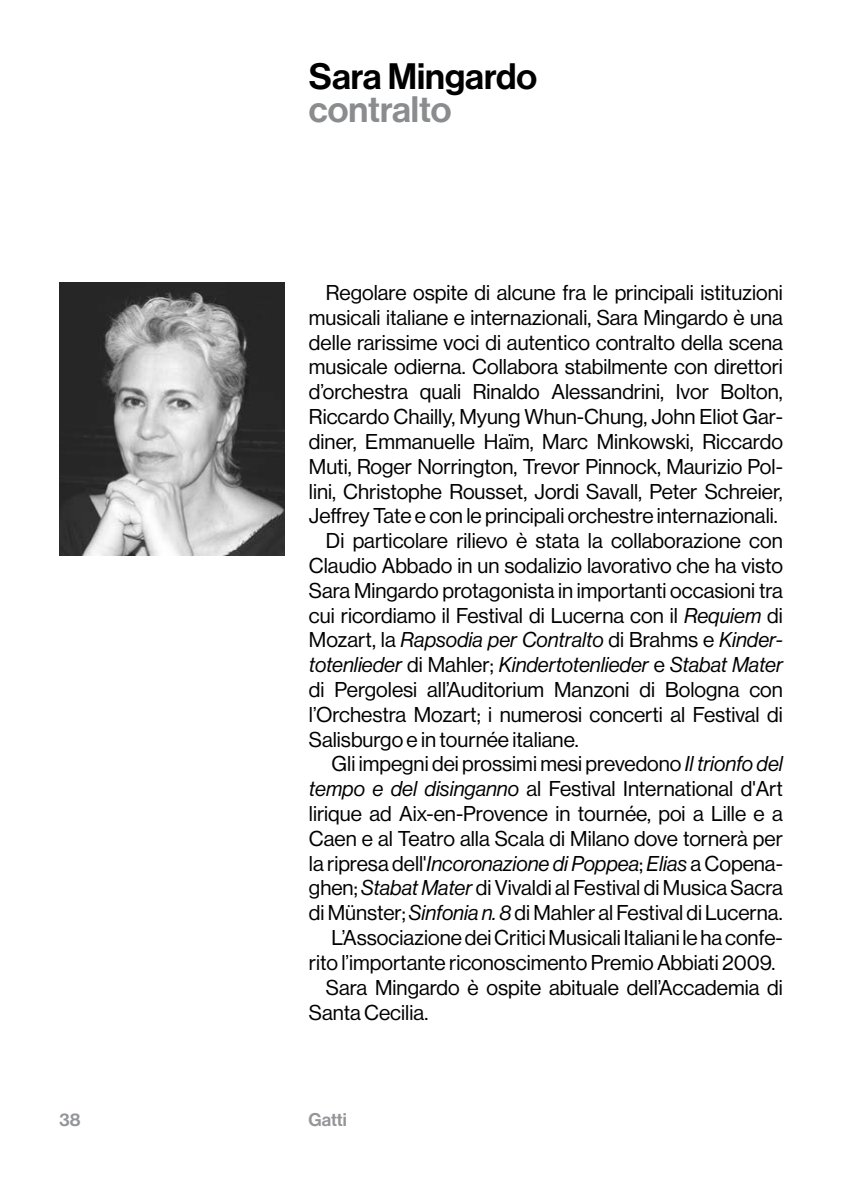
<style>
.page{position:relative;width:851px;height:1191px;background:#fff}
.page>*{position:absolute;margin:0;border:0;box-sizing:border-box;transform-origin:0 0}
.t1{font:500 36px "Haas Grot Disp 65";color:#000}
.t2{font:500 36px "Haas Grot Disp 65";color:#8a8c8e}
.t3{font:21px/24.8px "Haas Grot Disp 55 Roman";color:#000;text-align:justify}
.t4{font:italic 21px/24.8px "Haas Grot Disp 56";color:#000}
.t5{font:500 18px "Haas Grot Disp 65";color:#939598}
.s1{font-family:"Haas Grot Disp 56";font-style:italic}
.s2{font-family:"Haas Grot Disp 55 Roman";font-style:normal}
</style>
<div class="page">
<img style="left:60px;top:283px;width:224px;height:273px">
<h1 class="t1" style="left:309px;top:55px;width:230px">Sara Mingardo</h1>
<h1 class="t2" style="left:309px;top:89px;width:144px">contralto</h1>
<p class="t3" style="left:309px;top:280px;width:475px;text-align:right">Regolare ospite di alcune fra le principali istituzioni musicali italiane e internazionali, Sara Mingardo è una delle rarissime voci di autentico contralto della scena musicale odierna. Collabora stabilmente con direttori d’orchestra quali Rinaldo Alessandrini, Ivor Bolton, Riccardo Chailly, Myung Whun-Chung, John Eliot Gar&shy;diner, Emmanuelle Haïm, Marc Minkowski, Riccardo Muti, Roger Norrington, Trevor Pinnock, Maurizio Pol&shy;lini, Christophe Rousset, Jordi Savall, Peter Schreier, Jeffrey Tate e con le principali orchestre internazionali.<br>Di particolare rilievo è stata la collaborazione con Claudio Abbado in un sodalizio lavorativo che ha visto Sara Mingardo protagonista in importanti occasioni tra cui ricordiamo il Festival di Lucerna con il <span class="s1">Requiem</span> di</p>
<p class="t4" style="left:309px;top:627px;width:475px"><span class="s2">Mozart, la</span> Rapsodia per Contralto <span class="s2">di Brahms e</span> Kinder&shy;totenlieder <span class="s2">di Mahler;</span> Kindertotenlieder <span class="s2">e</span> Stabat Mater</p>
<p class="t3" style="left:309px;top:677px;width:475px">di Pergolesi all’Auditorium Manzoni di Bologna con l’Orchestra Mozart; i numerosi concerti al Festival di Salisburgo e in tournée italiane.</p>
<p class="t3" style="left:309px;top:752px;width:475px;text-indent:23px">Gli impegni dei prossimi mesi prevedono <span class="s1">Il trionfo del tempo e del disinganno</span> al Festival International d'Art lirique ad Aix-en-Provence in tournée, poi a Lille e a Caen e al Teatro alla Scala di Milano dove tornerà per</p>
<p class="t4" style="left:309px;top:851px;width:475px"><span class="s2">la ripresa dell'</span>Incoronazione di Poppea<span class="s2">;</span> Elias <span class="s2">a Copena-</span></p>
<p class="t3" style="left:309px;top:876px;width:475px">ghen; <span class="s1">Stabat Mater</span> di Vivaldi al Festival di Musica Sacra</p>
<p class="t3" style="left:309px;top:900px;width:475px">di Münster; <span class="s1">Sinfonia n. 8</span> di Mahler al Festival di Lucerna.</p>
<p class="t3" style="left:331px;top:925px;width:452px">L’Associazione dei Critici Musicali Italiani le ha confe-</p>
<p class="t3" style="left:309px;top:950px;width:468px">rito l’importante riconoscimento Premio Abbiati 2009.</p>
<p class="t3" style="left:326px;top:975px;width:458px">Sara Mingardo è ospite abituale dell’Accademia di</p>
<p class="t3" style="left:309px;top:1000px;width:121px">Santa Cecilia.</p>
<p class="t5" style="left:60px;top:1109px;width:22px">38</p>
<p class="t5" style="left:308px;top:1109px;width:40px">Gatti</p>
</div>
